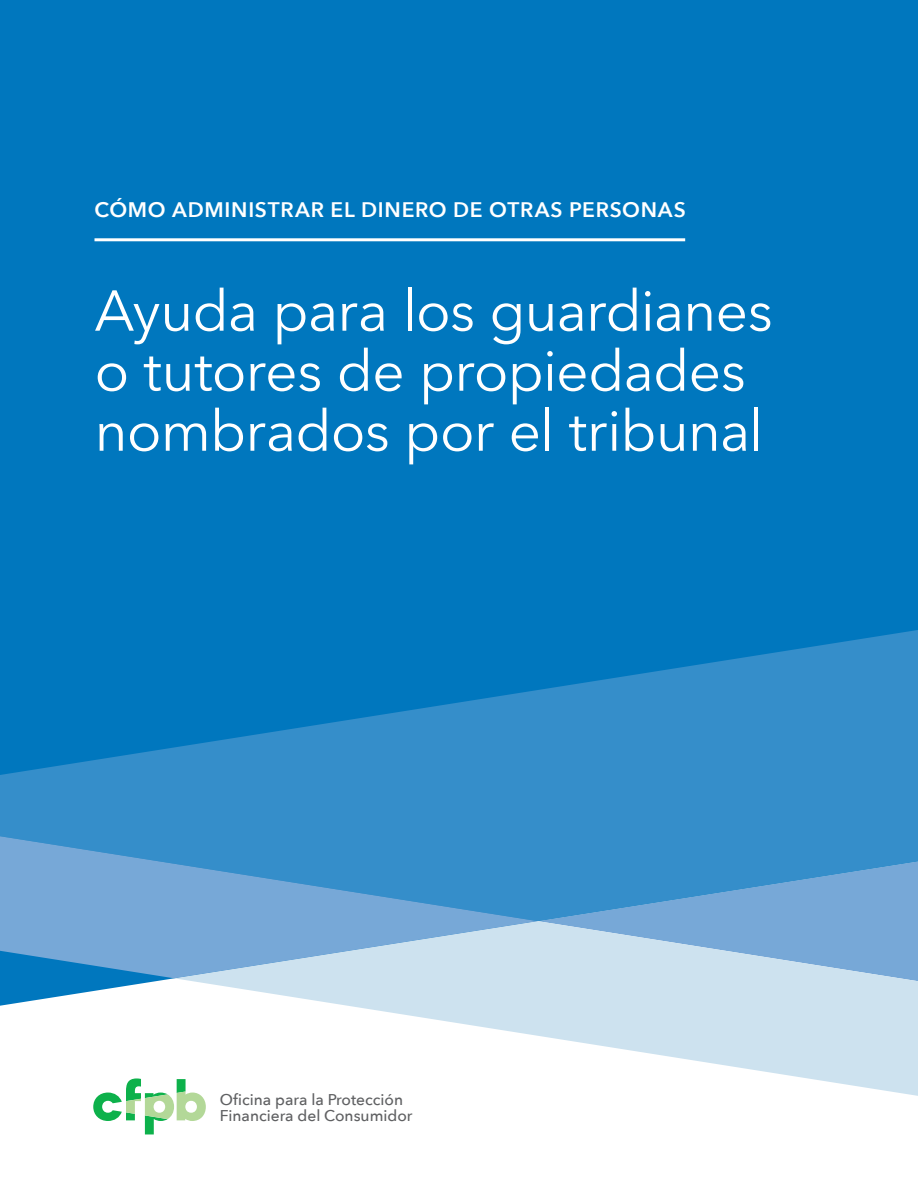
<style>
.page{position:relative;width:918px;height:1188px;background:#fff}
.page>*{position:absolute;margin:0;border:0;box-sizing:border-box;transform-origin:0 0}
.t1{font:57px/60px "Avenir Next";letter-spacing:-.015em;color:#fff}
.t2{font:600 21px "Avenir Next";letter-spacing:.03em;color:#fff}
.t3{font:500 15.6px/16.4px "Avenir Next";color:#5f6062}
</style>
<div class="page">
<div style="left:0;top:0;width:918px;height:1006px;background:#0077be"></div>
<svg style="left:0;top:630px;width:918px;height:291px;background:#2888c7"></svg>
<svg style="left:174px;top:921px;width:744px;height:175px;fill:#cde2ef"></svg>
<svg style="left:0;top:836px;width:538px;height:142px;background:#6aa6d5"></svg>
<hr style="left:94px;top:238px;width:591px;height:3px;background:#fff">
<svg style="left:93px;top:1078px;width:113px;height:56px"></svg>
<h1 class="t2" style="left:94px;top:191px;width:593px">CÓMO ADMINISTRAR EL DINERO DE OTRAS PERSONAS</h1>
<h2 class="t1" style="left:94px;top:278px;width:680px">Ayuda para los guardianes o tutores de propiedades nombrados por el tribunal</h2>
<p class="t3" style="left:220px;top:1091px;width:194px">Oficina para la Protección<br>Financiera del Consumidor</p>
</div>
